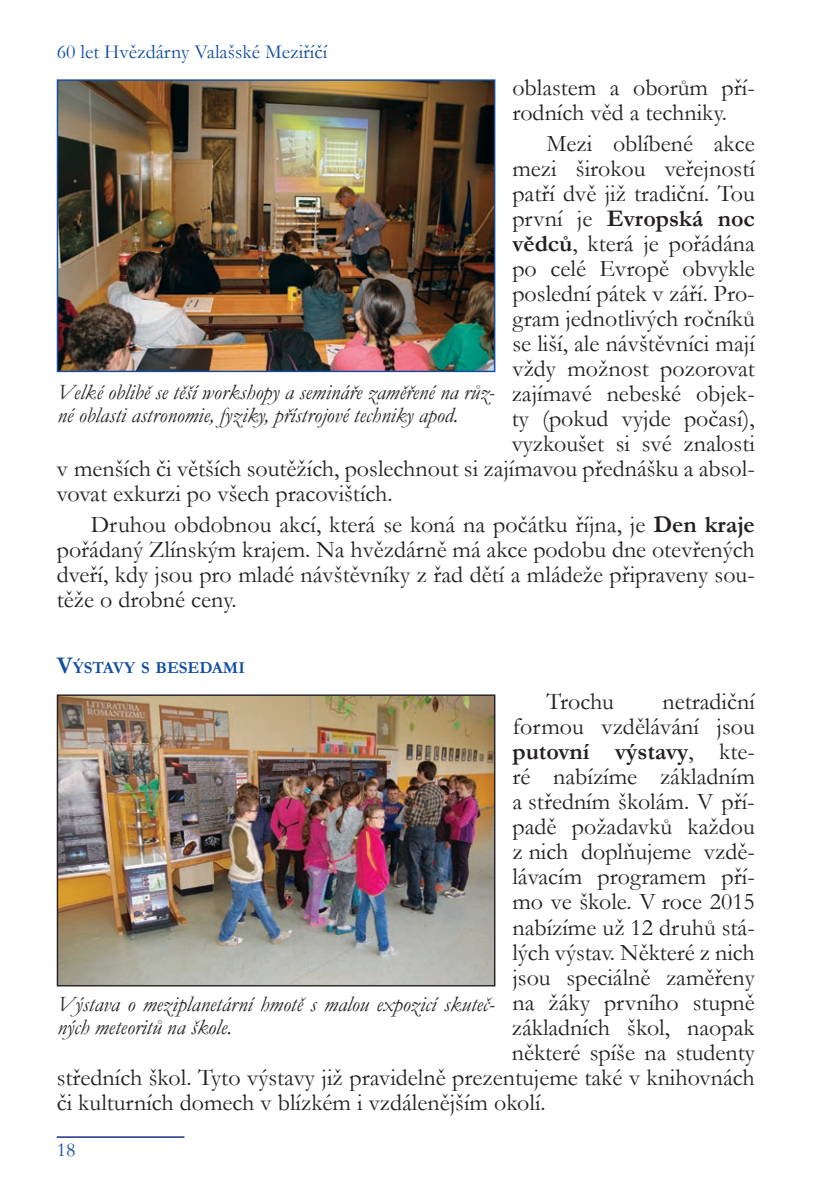
<style>
.page{position:relative;width:840px;height:1191px;background:#fff}
.page>*{position:absolute;margin:0;border:0;box-sizing:border-box;transform-origin:0 0}
.t1{font:24px/25px "Garamond";color:#231f20}
.t2{font:700 24px "Garamond";color:#231f20}
.t3{font:italic 22px/23px "Garamond";color:#231f20}
.t4{font:20px "Garamond";color:#0f4ca0}
.t5{font:700 16.8px "Garamond";color:#0f4ca0}
.s1{font-weight:400}
.s2{font-weight:700}
.s3{font-size:24px}
</style>
<div class="page">
<hr style="left:57px;top:1136px;width:127px;height:1px;background:#253f8e">
<img style="left:59px;top:696px;width:434px;height:288px">
<div style="left:57px;top:694px;width:438px;height:292px;border:1px solid #231f20"></div>
<img style="left:59px;top:81px;width:434px;height:289px">
<div style="left:57px;top:79px;width:438px;height:293px;border:1px solid #0f4ca0"></div>
<p class="t4" style="left:57px;top:39px;width:272px">60 let Hvězdárny Valašské Meziříčí</p>
<p class="t1" style="left:512px;top:74px;width:244px">oblastem a oborům pří&shy;rodních věd a techniky.</p>
<p class="t1" style="left:546px;top:130px;width:210px">Mezi oblíbené akce</p>
<p class="t1" style="left:512px;top:155px;width:244px">mezi širokou veřejností</p>
<p class="t1" style="left:512px;top:180px;width:244px">patří dvě již tradiční. Tou</p>
<p class="t2" style="left:512px;top:202px;width:244px"><span class="s1">první je</span> Evropská noc</p>
<p class="t1" style="left:512px;top:230px;width:244px"><span class="s2">vědců</span>, která je pořádána</p>
<p class="t1" style="left:512px;top:255px;width:244px">po celé Evropě obvykle</p>
<p class="t1" style="left:512px;top:280px;width:244px">poslední pátek v září. Pro-</p>
<p class="t1" style="left:512px;top:305px;width:244px">gram jednotlivých ročníků</p>
<p class="t1" style="left:512px;top:330px;width:244px">se liší, ale návštěvníci mají</p>
<p class="t1" style="left:512px;top:355px;width:244px">vždy možnost pozorovat</p>
<p class="t1" style="left:511px;top:380px;width:244px">zajímavé nebeské objek-</p>
<p class="t1" style="left:511px;top:405px;width:244px">ty (pokud vyjde počasí),</p>
<p class="t1" style="left:511px;top:430px;width:244px">vyzkoušet si své znalosti</p>
<p class="t1" style="left:57px;top:455px;width:699px">v menších či větších soutěžích, poslechnout si zajímavou přednášku a absol-</p>
<p class="t1" style="left:57px;top:480px;width:337px">vovat exkurzi po všech pracovištích.</p>
<p class="t1" style="left:57px;top:511px;width:699px;text-align:justify;text-indent:34px">Druhou obdobnou akcí, která se koná na počátku října, je <span class="s2">Den kraje </span>pořádaný Zlínským krajem. Na hvězdárně má akce podobu dne otevřených dveří, kdy jsou pro mladé návštěvníky z řad dětí a mládeže připraveny sou&shy;těže o drobné ceny.</p>
<p class="t3" style="left:57px;top:380px;width:438px">Velké oblibě se těší workshopy a semináře zaměřené na růz&shy;né oblasti astronomie, fyziky, přístrojové techniky apod.</p>
<p class="t5" style="left:57px;top:656px;width:190px"><span class="s3">V</span>ÝSTAVY S BESEDAMI</p>
<p class="t1" style="left:546px;top:688px;width:69px">Trochu</p>
<p class="t1" style="left:662px;top:688px;width:94px">netradiční</p>
<p class="t1" style="left:512px;top:713px;width:244px">formou vzdělávání jsou</p>
<p class="t2" style="left:512px;top:735px;width:244px">putovní výstavy<span class="s1">, kte-</span></p>
<p class="t1" style="left:512px;top:763px;width:244px">ré nabízíme základním</p>
<p class="t1" style="left:512px;top:788px;width:244px">a středním školám. V pří-</p>
<p class="t1" style="left:512px;top:813px;width:244px">padě požadavků každou</p>
<p class="t1" style="left:512px;top:838px;width:244px">z nich doplňujeme vzdě-</p>
<p class="t1" style="left:512px;top:863px;width:244px">lávacím programem pří-</p>
<p class="t1" style="left:512px;top:888px;width:244px">mo ve škole. V roce 2015</p>
<p class="t1" style="left:512px;top:914px;width:244px">nabízíme už 12 druhů stá-</p>
<p class="t1" style="left:512px;top:939px;width:244px">lých výstav. Některé z nich</p>
<p class="t1" style="left:512px;top:964px;width:244px">jsou speciálně zaměřeny</p>
<p class="t1" style="left:512px;top:989px;width:244px">na žáky prvního stupně</p>
<p class="t1" style="left:511px;top:1014px;width:244px">základních škol, naopak</p>
<p class="t1" style="left:511px;top:1039px;width:244px">některé spíše na studenty</p>
<p class="t1" style="left:57px;top:1064px;width:699px">středních škol. Tyto výstavy již pravidelně prezentujeme také v knihovnách</p>
<p class="t1" style="left:57px;top:1089px;width:490px">či kulturních domech v blízkém i vzdálenějším okolí.</p>
<p class="t3" style="left:57px;top:992px;width:438px">Výstava o meziplanetární hmotě s malou expozicí skuteč&shy;ných meteoritů na škole.</p>
<p class="t4" style="left:57px;top:1136px;width:20px">18</p>
</div>
